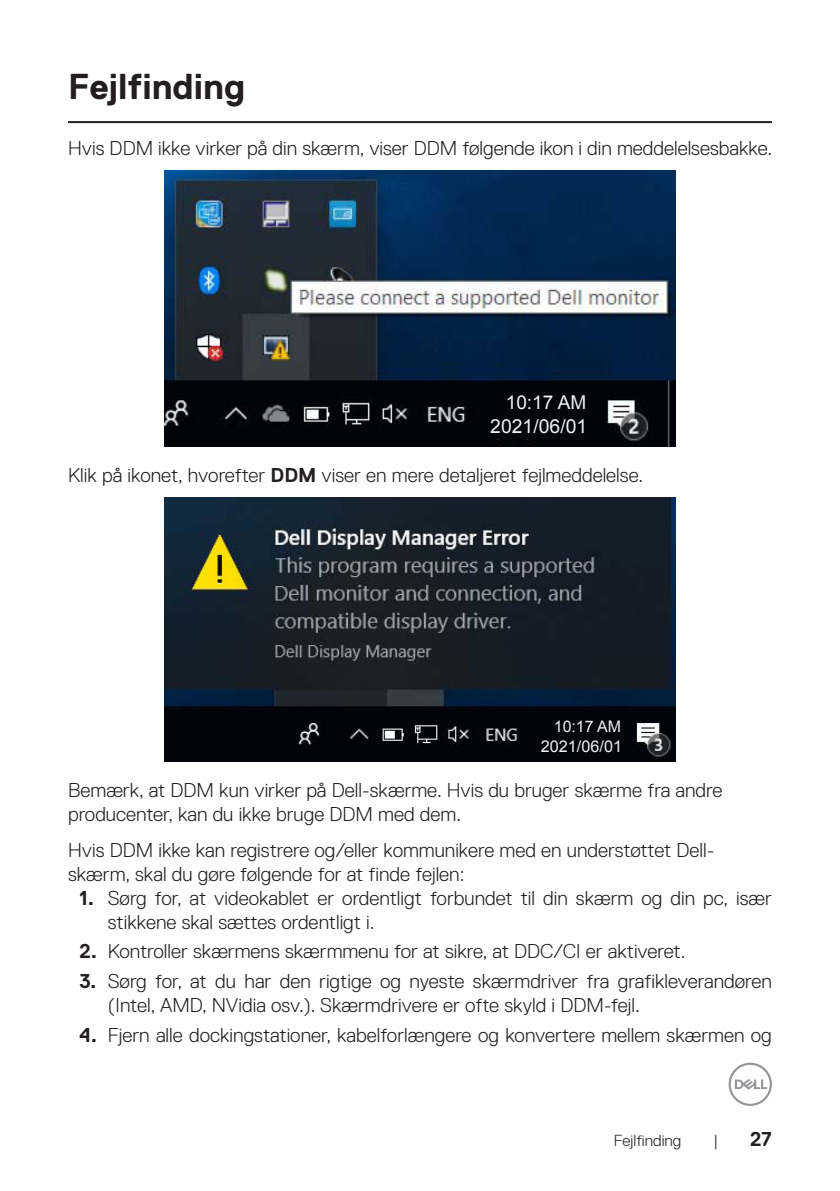
<style>
.page{position:relative;width:840px;height:1191px;background:#fff}
.page>*{position:absolute;margin:0;border:0;box-sizing:border-box;transform-origin:0 0}
.Head_1{font:700 36px "Dell Replica";color:#231f20}
.Paragraph{font:300 20px/24px "Dell Replica";color:#231f20}
.t1{font:700 20px "Dell Replica";color:#231f20}
.t2{font:19.4px "Arial";color:#f0f0f2}
.t3{font:19px "Arial";color:#f0f0f2}
.t4{font:16.2px "Arial";color:#f0f0f2}
.t5{font:300 16px "Dell Replica";color:#231f20}
.t6{font:16px "Arial";color:#f0f0f2}
.s1{font-weight:700}
</style>
<div class="page">
<svg style="left:728px;top:1062px;width:43px;height:44px"></svg>
<hr style="left:68px;top:121px;width:703px;height:2px;background:#231f20">
<img style="left:164px;top:170px;width:511px;height:276px">
<div style="left:475px;top:385px;width:104px;height:54px;background:#010409"></div>
<img style="left:164px;top:497px;width:511px;height:265px">
<div style="left:526px;top:711px;width:89px;height:47px;background:#010409"></div>
<p class="Head_1" style="left:68px;top:66px;width:179px">Fejlfinding</p>
<p class="Paragraph" style="left:68px;top:136px;width:705px">Hvis DDM ikke virker på din skærm, viser DDM følgende ikon i din meddelelsesbakke.</p>
<p class="t3" style="left:505px;top:389px;width:82px">10:17 AM</p>
<p class="t2" style="left:490px;top:413px;width:98px">2021/06/01</p>
<p class="Paragraph" style="left:68px;top:463px;width:576px">Klik på ikonet, hvorefter <span class="s1">DDM</span> viser en mere detaljeret fejlmeddelelse.</p>
<p class="t6" style="left:553px;top:716px;width:69px">10:17 AM</p>
<p class="t4" style="left:540px;top:735px;width:83px">2021/06/01</p>
<p class="Paragraph" style="left:68px;top:778px;width:655px">Bemærk, at DDM kun virker på Dell-skærme. Hvis du bruger skærme fra andre producenter, kan du ikke bruge DDM med dem.</p>
<p class="Paragraph" style="left:68px;top:838px;width:647px">Hvis DDM ikke kan registrere og/eller kommunikere med en understøttet Dell&shy;skærm, skal du gøre følgende for at finde fejlen:</p>
<p class="Paragraph" style="left:108px;top:886px;width:665px;text-indent:-28px"><span class="s1">1.</span> Sørg for, at videokablet er ordentligt forbundet til din skærm og din pc, især stikkene skal sættes ordentligt i.</p>
<p class="Paragraph" style="left:79px;top:939px;width:607px"><span class="s1">2.</span> Kontroller skærmens skærmmenu for at sikre, at DDC/CI er aktiveret.</p>
<p class="Paragraph" style="left:108px;top:969px;width:665px;text-indent:-28px"><span class="s1">3.</span> Sørg for, at du har den rigtige og nyeste skærmdriver fra grafikleverandøren (Intel, AMD, NVidia osv.). Skærmdrivere er ofte skyld i DDM-fejl.</p>
<p class="Paragraph" style="left:79px;top:1023px;width:693px"><span class="s1">4.</span> Fjern alle dockingstationer, kabelforlængere og konvertere mellem skærmen og</p>
<p class="t5" style="left:613px;top:1131px;width:69px">Fejlfinding</p>
<p class="t5" style="left:713px;top:1131px;width:6px">|</p>
<p class="t1" style="left:749px;top:1127px;width:23px">27</p>
</div>
